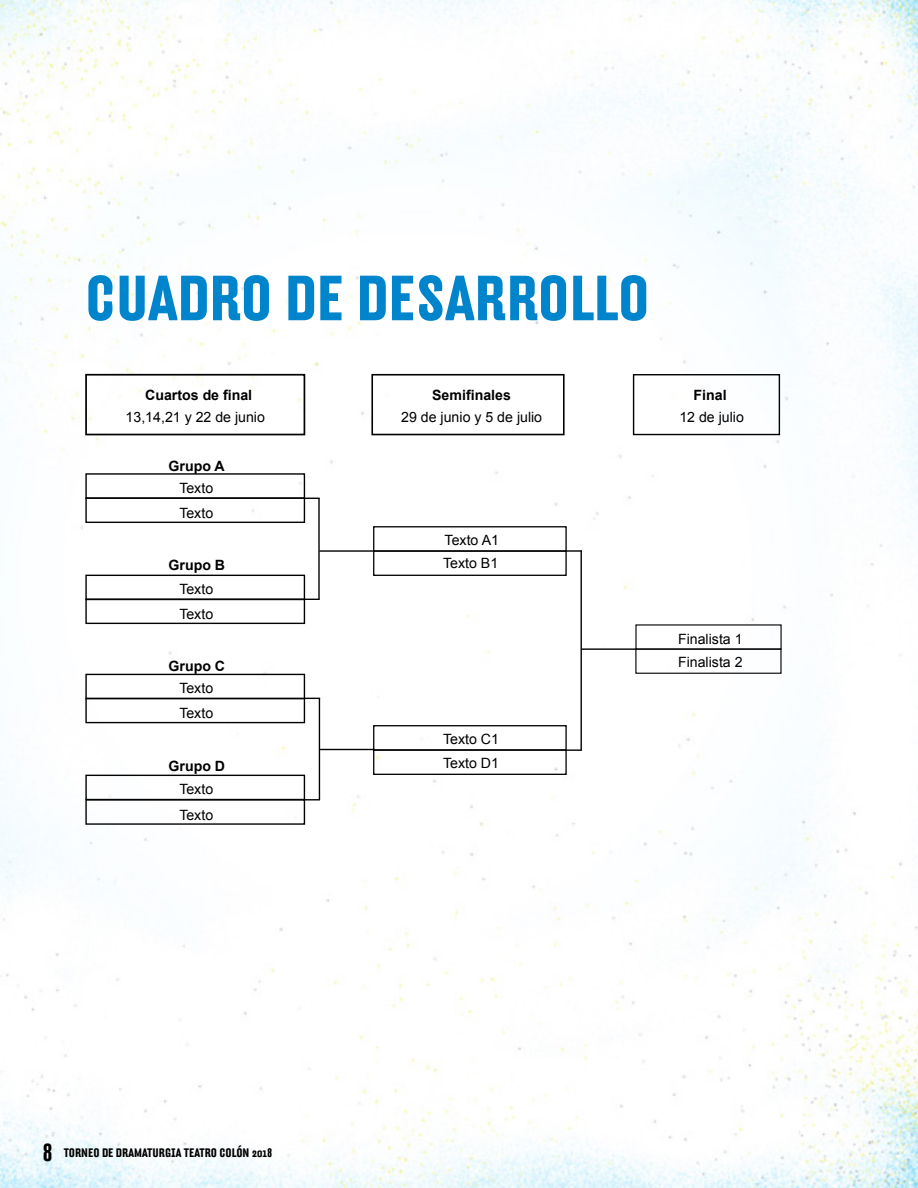
<style>
.page{position:relative;width:918px;height:1188px;background:#fff}
.page>*{position:absolute;margin:0;border:0;box-sizing:border-box;transform-origin:0 0}
.t1{font:700 61.8px "Hydra";color:#0084cb}
.t2{font:14.1px/25.2px "Arial";color:#000}
.t3{font:700 14.1px "Arial";color:#000}
.t4{font:700 12px "Hydra";color:#000}
.s1{font-size:24px}
</style>
<div class="page">
<img style="left:0;top:0;width:918px;height:1188px">
<div style="left:75px;top:340px;width:724px;height:495px;background:#fff"></div>
<div style="left:85px;top:374px;width:220px;height:61px;border:2px solid #010203"></div>
<div style="left:371px;top:374px;width:194px;height:61px;border:2px solid #010203"></div>
<div style="left:633px;top:374px;width:147px;height:61px;border:1px solid #010203"></div>
<div style="left:85px;top:497px;width:220px;height:26px;border:1px solid #010203"></div>
<div style="left:85px;top:575px;width:220px;height:25px;border:1px solid #010203"></div>
<div style="left:85px;top:598px;width:220px;height:26px;border:1px solid #010203"></div>
<div style="left:373px;top:526px;width:194px;height:26px;border:1px solid #010203"></div>
<div style="left:373px;top:550px;width:194px;height:26px;border:1px solid #010203"></div>
<div style="left:635px;top:648px;width:147px;height:26px;border:1px solid #010203"></div>
<div style="left:373px;top:725px;width:194px;height:26px;border:1px solid #010203"></div>
<div style="left:373px;top:749px;width:194px;height:26px;border:1px solid #010203"></div>
<div style="left:85px;top:674px;width:220px;height:25px;border:1px solid #010203"></div>
<div style="left:85px;top:698px;width:220px;height:25px;border:1px solid #010203"></div>
<div style="left:85px;top:775px;width:220px;height:25px;border:1px solid #010203"></div>
<div style="left:85px;top:799px;width:220px;height:26px;border:1px solid #010203"></div>
<hr style="left:318px;top:498px;width:2px;height:101px;background:#010203">
<svg style="left:305px;top:498px;width:15px;height:1px"></svg>
<svg style="left:305px;top:599px;width:15px;height:1px"></svg>
<hr style="left:319px;top:550px;width:55px;height:2px;background:#010203">
<svg style="left:304px;top:698px;width:15px;height:1px"></svg>
<svg style="left:305px;top:799px;width:14px;height:1px"></svg>
<hr style="left:319px;top:698px;width:1px;height:102px;background:#010203">
<hr style="left:319px;top:749px;width:56px;height:1px;background:#010203">
<hr style="left:582px;top:648px;width:54px;height:2px;background:#010203">
<hr style="left:581px;top:550px;width:1px;height:201px;background:#010203">
<svg style="left:566px;top:749px;width:15px;height:2px"></svg>
<svg style="left:566px;top:550px;width:16px;height:2px"></svg>
<h1 class="t1" style="left:85px;top:269px;width:566px">CUADRO DE DESARROLLO</h1>
<p class="t3" style="left:145px;top:387px;width:109px">Cuartos de final</p>
<p class="t3" style="left:432px;top:387px;width:80px">Semifinales</p>
<p class="t3" style="left:694px;top:387px;width:35px">Final</p>
<p class="t2" style="left:126px;top:405px;width:141px">13,14,21 y 22 de junio</p>
<p class="t2" style="left:401px;top:404px;width:142px">29 de junio y 5 de julio</p>
<p class="t2" style="left:679px;top:404px;width:66px">12 de julio</p>
<p class="t3" style="left:168px;top:458px;width:58px">Grupo A</p>
<p class="t2" style="left:179px;top:475px;width:35px">Texto</p>
<p class="t2" style="left:179px;top:501px;width:35px">Texto</p>
<p class="t3" style="left:168px;top:557px;width:58px">Grupo B</p>
<p class="t2" style="left:179px;top:576px;width:35px">Texto<br>Texto</p>
<p class="t3" style="left:168px;top:658px;width:58px">Grupo C</p>
<p class="t2" style="left:179px;top:675px;width:35px">Texto<br>Texto</p>
<p class="t3" style="left:168px;top:758px;width:58px">Grupo D</p>
<p class="t2" style="left:179px;top:777px;width:35px">Texto<br>Texto</p>
<p class="t4" style="left:43px;top:1147px;width:231px"><span class="s1">8</span> TORNEO DE DRAMATURGIA TEATRO COLÓN 2018</p>
<p class="t2" style="left:443px;top:528px;width:57px;line-height:23.7px">Texto A1<br>Texto B1</p>
<p class="t2" style="left:443px;top:727px;width:57px;line-height:23.7px">Texto C1<br>Texto D1</p>
<p class="t2" style="left:678px;top:627px;width:66px;line-height:23.7px">Finalista 1<br>Finalista 2</p>
</div>
